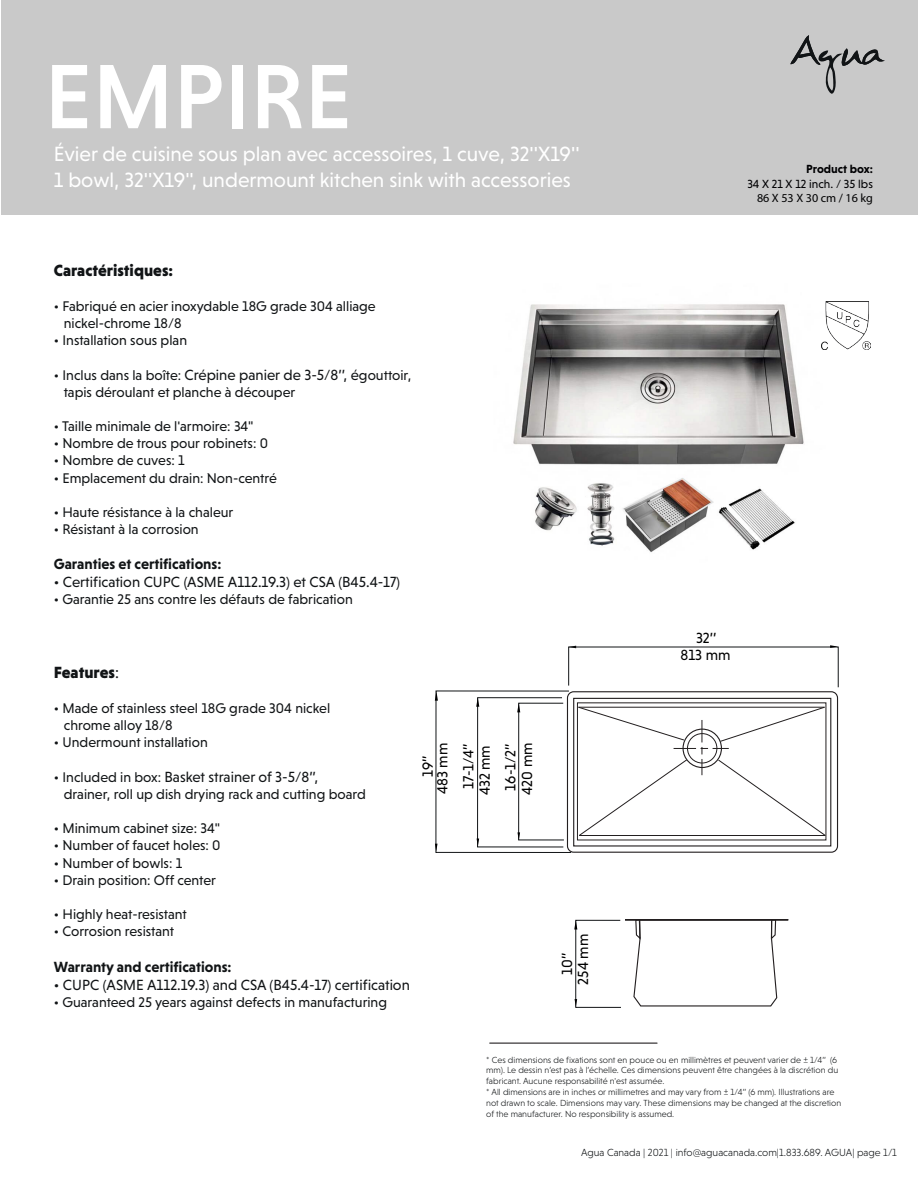
<style>
.page{position:relative;width:918px;height:1188px;background:#fff}
.page>*{position:absolute;margin:0;border:0;box-sizing:border-box;transform-origin:0 0}
.t1{font:500 93px "Niveau Grotesk";color:#fff}
.t2{font:21px/26.1px "Niveau Grotesk";color:#fff}
.t3{font:900 16.5px "Niveau Grotesk";color:#111416}
.t4{font:15px "Niveau Grotesk";color:#111416}
.t5{font:15px/16.5px "Niveau Grotesk";color:#000001;text-align:center}
.t6{font:700 15px "Niveau Grotesk";color:#111416}
.t7{font:14.25px/17.1px "Niveau Grotesk";color:#111416}
.t8{font:12.15px "Myriad Pro";color:#000001}
.t9{font:12px "Niveau Grotesk";color:#000002}
.t10{font:700 12px "Niveau Grotesk";color:#000002}
.t11{font:300 10.5px "Niveau Grotesk";color:#111416}
.t12{font:300 9px/10.8px "Niveau Grotesk";color:#111416}
.s1{font-size:15px}
.s2{font-weight:400}
.s3{font-size:14.25px}
</style>
<div class="page">
<img style="left:513px;top:304px;width:314px;height:248px">
<hr style="left:489px;top:1043px;width:168px;height:1px;background:#231f20">
<div style="left:1px;top:0;width:917px;height:215px;background:#c9c9c9"></div>
<svg style="left:791px;top:35px;width:94px;height:59px"></svg>
<hr style="left:625px;top:919px;width:163px;height:1px;background:#231f20">
<svg style="left:633px;top:920px;width:145px;height:87px"></svg>
<svg style="left:574px;top:920px;width:47px;height:88px"></svg>
<svg style="left:435px;top:645px;width:404px;height:208px"></svg>
<img style="left:821px;top:301px;width:50px;height:48px">
<h1 class="t1" style="left:44px;top:43px;width:310px">EMPIRE</h1>
<h2 class="t2" style="left:54px;top:141px;width:527px">Évier de cuisine sous plan avec accessoires, 1 cuve, 32''X19''<br>1 bowl, 32''X19'', undermount kitchen sink with accessories</h2>
<p class="t3" style="left:54px;top:261px;width:121px">Caractéristiques:</p>
<p class="t7" style="left:64px;top:297px;width:313px;text-indent:-10px">• Fabriqué en acier inoxydable 18G grade 304 alliage nickel-chrome 18/8</p>
<p class="t7" style="left:54px;top:331px;width:135px">• Installation sous plan</p>
<p class="t7" style="left:64px;top:366px;width:349px;text-indent:-10px">• Inclus dans la boîte: <span class="s1">Crépine panier de 3-5/8’’, é</span>gouttoir, tapis déroulant et planche à découper</p>
<p class="t7" style="left:54px;top:418px;width:201px">• Taille minimale de l'armoire: 34"</p>
<p class="t7" style="left:54px;top:435px;width:216px">• Nombre de trous pour robinets: 0</p>
<p class="t7" style="left:54px;top:452px;width:132px">• Nombre de cuves: 1</p>
<p class="t7" style="left:54px;top:469px;width:225px">• Emplacement du drain: Non-centré</p>
<p class="t7" style="left:54px;top:503px;width:181px">• Haute résistance à la chaleur</p>
<p class="t7" style="left:54px;top:520px;width:146px">• Résistant à la corrosion</p>
<p class="t6" style="left:54px;top:555px;width:169px">Garanties et certifications:</p>
<p class="t4" style="left:54px;top:573px;width:348px">• Certification CUPC (ASME A112.19.3) et CSA (B45.4-17)</p>
<p class="t7" style="left:54px;top:591px;width:301px">• Garantie 25 ans contre les défauts de fabrication</p>
<p class="t3" style="left:54px;top:662px;width:67px">Features<span class="s2">:</span></p>
<p class="t7" style="left:64px;top:699px;width:268px;text-indent:-10px">• Made of stainless steel 18G grade 304 nickel chrome alloy 18/8</p>
<p class="t7" style="left:54px;top:733px;width:155px">• Undermount installation</p>
<p class="t4" style="left:54px;top:768px;width:266px"><span class="s3">• Included in box:</span> Basket strainer of 3-5/8’’,</p>
<p class="t7" style="left:64px;top:786px;width:304px">drainer, roll up dish drying rack and cutting board</p>
<p class="t7" style="left:54px;top:820px;width:168px">• Minimum cabinet size: 34"</p>
<p class="t7" style="left:54px;top:837px;width:168px">• Number of faucet holes: 0</p>
<p class="t7" style="left:54px;top:854px;width:130px">• Number of bowls: 1</p>
<p class="t7" style="left:54px;top:871px;width:164px">• Drain position: Off center</p>
<p class="t7" style="left:54px;top:905px;width:135px">• Highly heat-resistant</p>
<p class="t7" style="left:54px;top:922px;width:122px">• Corrosion resistant</p>
<p class="t6" style="left:54px;top:958px;width:179px">Warranty and certifications:</p>
<p class="t4" style="left:54px;top:976px;width:358px">• CUPC (ASME A112.19.3) and CSA (B45.4-17) certification</p>
<p class="t7" style="left:54px;top:994px;width:335px">• Guaranteed 25 years against defects in manufacturing</p>
<p class="t5" style="left:420px;top:794px;width:53px;line-height:14.7px;rotate:-90deg">19’’<br>483 mm</p>
<p class="t5" style="left:460px;top:795px;width:53px;rotate:-90deg">17-1/4’’<br>432 mm</p>
<p class="t5" style="left:502px;top:795px;width:54px;text-align:left;rotate:-90deg">16-1/2’’<br>420 mm</p>
<p class="t5" style="left:559px;top:985px;width:52px;line-height:15.8px;rotate:-90deg">10’’<br>254 mm</p>
<p class="t10" style="left:806px;top:162px;width:68px">Product box:</p>
<p class="t9" style="left:747px;top:177px;width:127px">34 X 21 X 12 inch. / 35 lbs</p>
<p class="t8" style="left:757px;top:191px;width:117px">86 X 53 X 30 cm / 16 kg</p>
<p class="t5" style="left:681px;top:629px;width:52px;line-height:17.5px">32’’<br>813 mm</p>
<p class="t12" style="left:486px;top:1054px;width:356px">* Ces dimensions de fixations sont en pouce ou en millimètres et peuvent varier de ± 1/4’’ (6 mm). Le dessin n’est pas à l’échelle. Ces dimensions peuvent être changées à la discrétion du fabricant. Aucune responsabilité n'est assumée.<br>* All dimensions are in inches or millimetres and may vary from ± 1/4’’ (6 mm). Illustrations are not drawn to scale. Dimensions may vary. These dimensions may be changed at the discretion of the manufacturer. No responsibility is assumed.</p>
<p class="t11" style="left:581px;top:1146px;width:317px">Agua Canada | 2021 | info@aguacanada.com|1.833.689. AGUA| page 1/1</p>
</div>
